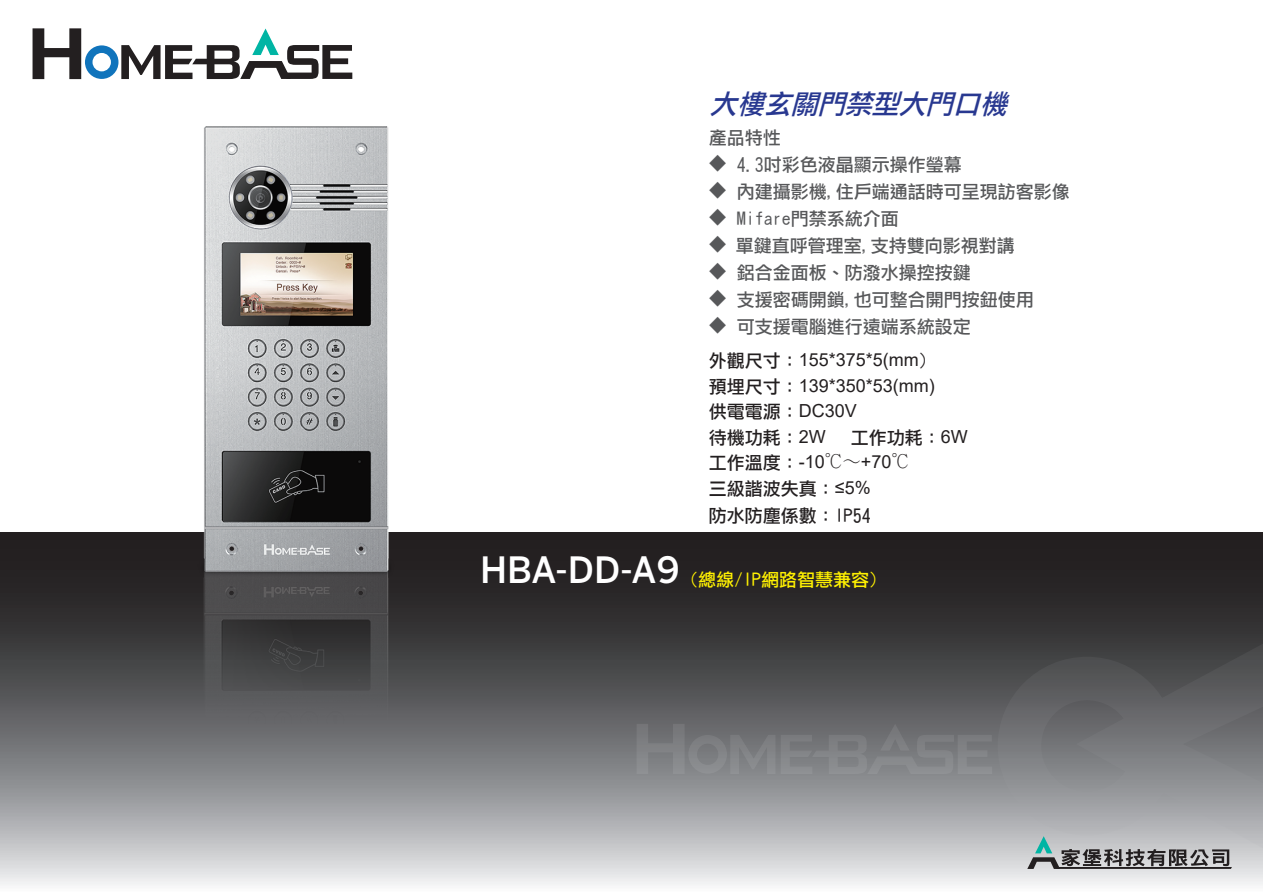
<style>
.page{position:relative;width:1263px;height:893px;background:#fff}
.page>*{position:absolute;margin:0;border:0;box-sizing:border-box;transform-origin:0 0}
.t1{font:500 36px "Benton Sans";color:#fff}
.t2{font:italic 27px "DF Li Hei Md HK BF";color:#283890}
.t3{font:18px "DF Li Hei Md WIN BF";color:#57585a}
.t4{font:18px/25.5px "Arial";color:#231f20}
.t5{font:18px/25.5px "DF Li Hei Md WIN BF";color:#231f20}
.t6{font:18px "DF Li Hei Md WIN BF";color:#fff101}
.s1{font-family:"Adobe Ming Std";font-weight:300}
.s2{font-family:"DF Li Hei Md WIN BF"}
.s3{font-family:"Arial"}
</style>
<div class="page">
<svg style="left:0;top:533px;width:1263px;height:352px;background:#656566"></svg>
<svg style="left:781px;top:724px;width:211px;height:50px;background:#7a7c7f"></svg>
<svg style="left:636px;top:724px;width:139px;height:50px;background:#7b7c7f"></svg>
<svg style="left:33px;top:28px;width:319px;height:51px"></svg>
<svg style="left:998px;top:644px;width:265px;height:225px;background:#7d7e81"></svg>
<img style="left:186px;top:126px;width:222px;height:759px">
<h1 class="t1" style="left:480px;top:549px;width:201px">HBA-DD-A9</h1>
<h2 class="t2" style="left:710px;top:90px;width:306px">大樓玄關門禁型大門口機</h2>
<p class="t3" style="left:709px;top:129px;width:73px">產品特性</p>
<p class="t3" style="left:709px;top:156px;width:255px"><span class="s1">◆</span> 4.3吋彩色液晶顯示操作瑩幕</p>
<p class="t3" style="left:709px;top:183px;width:363px"><span class="s1">◆</span> 內建攝影機,住戶端通話時可呈現訪客影像</p>
<p class="t3" style="left:709px;top:210px;width:192px"><span class="s1">◆</span> Mifare門禁系統介面</p>
<p class="t3" style="left:709px;top:237px;width:308px"><span class="s1">◆</span> 單鍵直呼管理室,支持雙向影視對講</p>
<p class="t3" style="left:709px;top:264px;width:264px"><span class="s1">◆</span> 鋁合金面板、防潑水操控按鍵</p>
<p class="t3" style="left:709px;top:291px;width:327px"><span class="s1">◆</span> 支援密碼開鎖,也可整合開門按鈕使用</p>
<p class="t3" style="left:709px;top:318px;width:264px"><span class="s1">◆</span> 可支援電腦進行遠端系統設定</p>
<p class="t4" style="left:709px;top:347px;width:228px"><span class="s2">外觀尺寸：</span>155*375*5(mm<span class="s2">)預埋尺寸：</span>139*350*53(mm)</p>
<p class="t5" style="left:709px;top:399px;width:150px">供電電源：<span class="s3">DC30V</span>待機功耗：<span class="s3">2W</span></p>
<p class="t5" style="left:851px;top:425px;width:118px">工作功耗：<span class="s3">6W</span></p>
<p class="t4" style="left:709px;top:449px;width:202px"><span class="s2">工作溫度：</span>-10<span class="s1">℃∼</span>+70<span class="s1">℃</span></p>
<p class="t5" style="left:709px;top:475px;width:163px;line-height:27px">三級諧波失真：<span class="s3">≤5%</span>防水防塵係數：IP54</p>
<p class="t6" style="left:689px;top:570px;width:190px">(總線/IP網路智慧兼容)</p>
</div>
